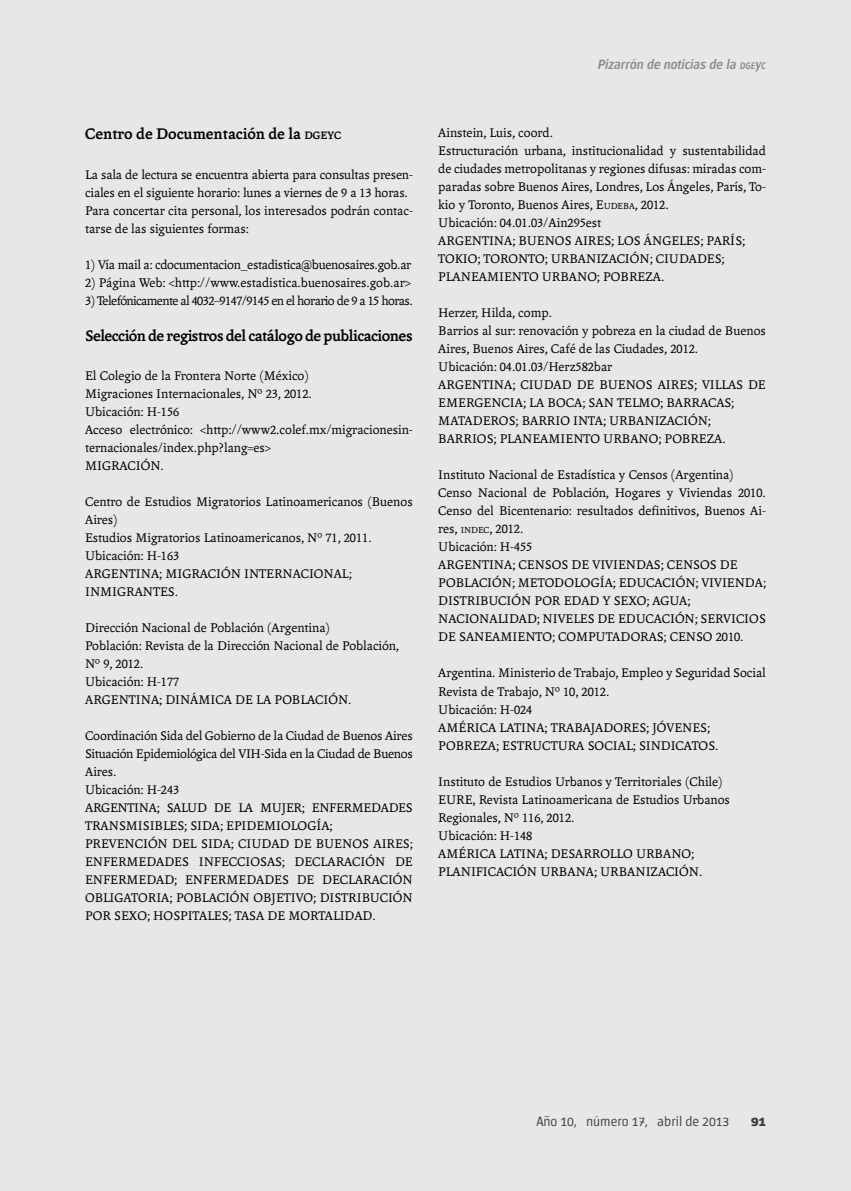
<style>
.page{position:relative;width:851px;height:1191px;background:#fff}
.page>*{position:absolute;margin:0;border:0;box-sizing:border-box;transform-origin:0 0}
.t1{font:700 16.5px "Andralis ND Os F";letter-spacing:-.03em;color:#000}
.t2{font:700 16.5px "Andralis ND Os F";color:#000}
.t3{font:13.5px/18px "Andralis ND Os F";color:#000}
.t4{font:13.5px "Andralis ND Os F";letter-spacing:-.02em;color:#000}
.t5{font:13.5px "Andralis ND Os F";letter-spacing:-.04em;color:#000}
.t6{font:italic 500 13.5px "Chaco";color:#8a8c8e}
.t7{font:300 13.5px "Chaco";color:#414042}
.t8{font:13.5px "Andralis NDSC";color:#000}
.t9{font:700 13.5px "Chaco";color:#414042}
.s1{font-size:11.55px}
.s2{font-family:"Andralis NDSC"}
.s3{font-family:"Andralis ND Os F"}
.s4{font-size:9.45px}
.s5{font-style:inherit}
</style>
<div class="page">
<div style="left:0;top:0;width:850px;height:1191px;background:#e6e7e8"></div>
<p class="t2" style="left:85px;top:125px;width:257px">Centro de Documentación de la <span class="s1">dgeyc</span></p>
<p class="t3" style="left:85px;top:166px;width:329px">La sala de lectura se encuentra abierta para consultas presen&shy;ciales en el siguiente horario: lunes a viernes de <span class="s2">9</span> a <span class="s2">13</span> horas.<br>Para concertar cita personal, los interesados podrán contac&shy;tarse de las siguientes formas:</p>
<p class="t4" style="left:85px;top:257px;width:327px"><span class="s2">1</span>) Vía mail a: cdocumentacion_estadistica@buenosaires.gob.ar</p>
<p class="t3" style="left:85px;top:274px;width:327px"><span class="s2">2</span>) Página Web: &lt;http://www.estadistica.buenosaires.gob.ar&gt;</p>
<p class="t5" style="left:85px;top:293px;width:329px"><span class="s2">3</span>) Telefónicamente al <span class="s2">4032</span>–<span class="s2">9147</span>/<span class="s2">9145</span> en el horario de <span class="s2">9</span> a <span class="s2">15</span> horas.</p>
<p class="t1" style="left:85px;top:327px;width:329px">Selección de registros del catálogo de publicaciones</p>
<p class="t3" style="left:85px;top:367px;width:329px">El Colegio de la Frontera Norte (México)<br>Migraciones Internacionales, Nº <span class="s2">23</span>, <span class="s2">2012</span>.<br>Ubicación: H-<span class="s2">156<br></span>Acceso electrónico: &lt;http://www<span class="s2">2</span>.colef.mx/migracionesin&shy;ternacionales/index.php?lang=es&gt;<br>MIGRACIÓN.</p>
<p class="t3" style="left:85px;top:493px;width:329px">Centro de Estudios Migratorios Latinoamericanos (Buenos<br>Aires)<br>Estudios Migratorios Latinoamericanos, Nº <span class="s2">71</span>, <span class="s2">2011</span>.<br>Ubicación: H-<span class="s2">163<br></span>ARGENTINA; MIGRACIÓN INTERNACIONAL;<br>INMIGRANTES.</p>
<p class="t3" style="left:85px;top:619px;width:315px">Dirección Nacional de Población (Argentina)<br>Población: Revista de la Dirección Nacional de Población,</p>
<p class="t8" style="left:85px;top:656px;width:60px"><span class="s3">Nº</span> 9<span class="s3">,</span> 2012<span class="s3">.</span></p>
<p class="t3" style="left:85px;top:673px;width:268px">Ubicación: H-<span class="s2">177<br></span>ARGENTINA; DINÁMICA DE LA POBLACIÓN.</p>
<p class="t3" style="left:85px;top:727px;width:329px">Coordinación Sida del Gobierno de la Ciudad de Buenos Aires Situación Epidemiológica del VIH-Sida en la Ciudad de Buenos Aires.<br>Ubicación: H-<span class="s2">243<br></span>ARGENTINA; SALUD DE LA MUJER; ENFERMEDADES TRANSMISIBLES; SIDA; EPIDEMIOLOGÍA; PREVENCIÓN DEL SIDA; CIUDAD DE BUENOS AIRES; ENFERMEDADES INFECCIOSAS; DECLARACIÓN DE ENFERMEDAD; ENFERMEDADES DE DECLARACIÓN OBLIGATORIA; POBLACIÓN OBJETIVO; DISTRIBUCIÓN POR SEXO; HOSPITALES; TASA DE MORTALIDAD.</p>
<p class="t6" style="left:597px;top:58px;width:170px">Pizarrón de noticias de la <span class="s4">dge</span>y<span class="s4">c</span></p>
<p class="t3" style="left:438px;top:124px;width:329px">Ainstein, Luis, coord.<br>Estructuración urbana, institucionalidad y sustentabilidad de ciudades metropolitanas y regiones difusas: miradas com&shy;paradas sobre Buenos Aires, Londres, Los Ángeles, París, To&shy;kio y Toronto, Buenos Aires, <span class="s5">E</span><span class="s4">UDEBA</span>, <span class="s2">2012</span>.<br>Ubicación: <span class="s2">04</span>.<span class="s2">01</span>.<span class="s2">03</span>/Ain<span class="s2">295</span>est<br>ARGENTINA; BUENOS AIRES; LOS ÁNGELES; PARÍS; TOKIO; TORONTO; URBANIZACIÓN; CIUDADES; PLANEAMIENTO URBANO; POBREZA.</p>
<p class="t3" style="left:438px;top:304px;width:329px">Herzer, Hilda, comp.<br>Barrios al sur: renovación y pobreza en la ciudad de Buenos Aires, Buenos Aires, Café de las Ciudades, <span class="s2">2012</span>.<br>Ubicación: <span class="s2">04</span>.<span class="s2">01</span>.<span class="s2">03</span>/Herz<span class="s2">582</span>bar<br>ARGENTINA; CIUDAD DE BUENOS AIRES; VILLAS DE EMERGENCIA; LA BOCA; SAN TELMO; BARRACAS; MATADEROS; BARRIO INTA; URBANIZACIÓN; BARRIOS; PLANEAMIENTO URBANO; POBREZA.</p>
<p class="t3" style="left:438px;top:466px;width:329px">Instituto Nacional de Estadística y Censos (Argentina)<br>Censo Nacional de Población, Hogares y Viviendas <span class="s2">2010</span>.<br>Censo del Bicentenario: resultados definitivos, Buenos Ai&shy;res, <span class="s4">INDEC</span>, <span class="s2">2012</span>.<br>Ubicación: H-<span class="s2">455<br></span>ARGENTINA; CENSOS DE VIVIENDAS; CENSOS DE POBLACIÓN; METODOLOGÍA; EDUCACIÓN; VIVIENDA; DISTRIBUCIÓN POR EDAD Y SEXO; AGUA; NACIONALIDAD; NIVELES DE EDUCACIÓN; SERVICIOS DE SANEAMIENTO; COMPUTADORAS; CENSO <span class="s2">2010</span>.</p>
<p class="t3" style="left:438px;top:664px;width:329px">Argentina. Ministerio de Trabajo, Empleo y Seguridad Social Revista de Trabajo, Nº <span class="s2">10</span>, <span class="s2">2012</span>.<br>Ubicación: H-<span class="s2">024<br></span>AMÉRICA LATINA; TRABAJADORES; JÓVENES; POBREZA; ESTRUCTURA SOCIAL; SINDICATOS.</p>
<p class="t3" style="left:438px;top:772px;width:293px">Instituto de Estudios Urbanos y Territoriales (Chile)<br>EURE, Revista Latinoamericana de Estudios Urbanos Regionales, Nº <span class="s2">116</span>, <span class="s2">2012</span>.<br>Ubicación: H-<span class="s2">148<br></span>AMÉRICA LATINA; DESARROLLO URBANO; PLANIFICACIÓN URBANA; URBANIZACIÓN.</p>
<p class="t7" style="left:536px;top:1115px;width:194px">Año 10, número 17, abril de 2013</p>
<p class="t9" style="left:751px;top:1115px;width:16px">91</p>
</div>
